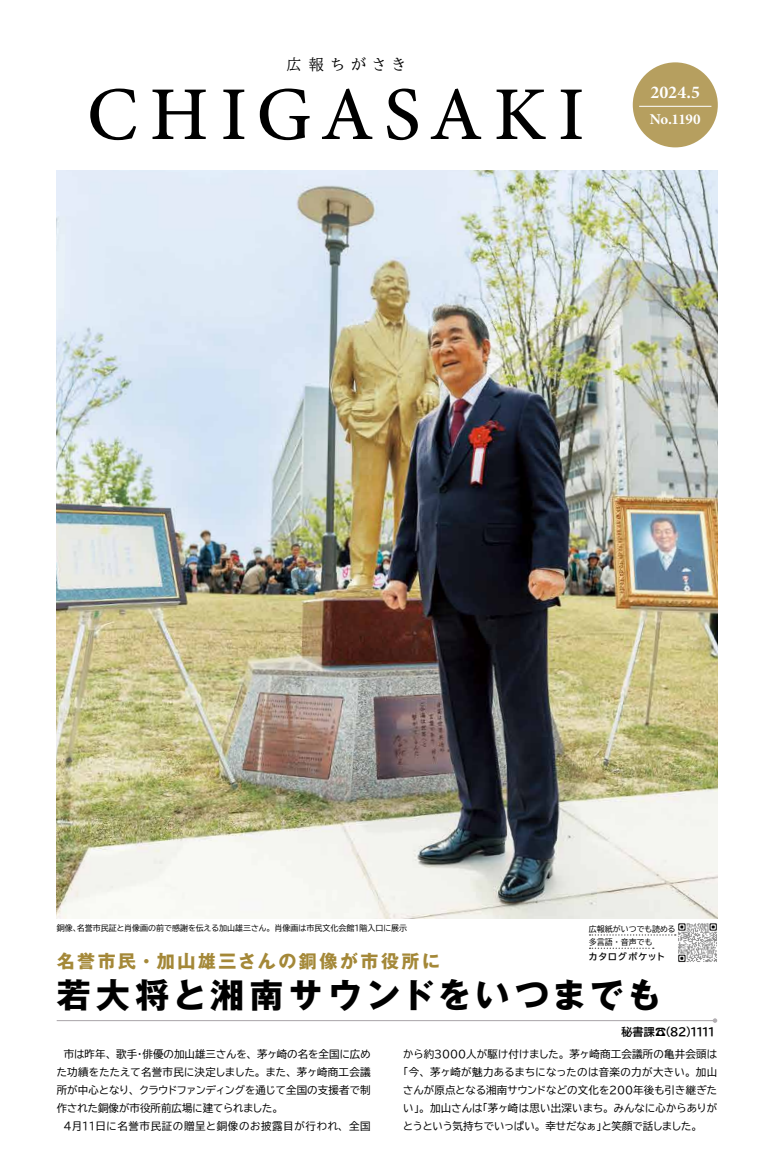
<style>
.page{position:relative;width:774px;height:1151px;background:#fff}
.page>*{position:absolute;margin:0;border:0;box-sizing:border-box;transform-origin:0 0}
.t1{font:76px "Minion Variable Concept";letter-spacing:.155em;color:#000}
.t2{font:700 34px "Gothic MB101 Pr 6 N";letter-spacing:.125em;color:#000}
.t3{font:700 18px "Gothic MB101 Pr 6 N";letter-spacing:.14em;color:#a48838}
.t4{font:18px "Minion Variable Concept";color:#fff}
.t5{font:15px "Minion Variable Concept";letter-spacing:-.025em;color:#fff}
.t6{font:15px "BIZ UDP Mincho Medium";letter-spacing:.47em;color:#000}
.t7{font:11px "BIZ UDP Gothic Bold";letter-spacing:-.065em;color:#000}
.t8{font:10.5px/18px "BIZ UDP Gothic";letter-spacing:.01em;color:#000}
.t9{font:9px "BIZ UDP Gothic Bold";letter-spacing:.15em;color:#000}
.t10{font:8px/13.5px "BIZ UDP Gothic";color:#000}
</style>
<div class="page">
<img style="left:57px;top:170px;width:660px;height:748px">
<div style="left:633px;top:62px;width:85px;height:85px;background:#b69f5f;border-radius:50%"></div>
<hr style="left:639px;top:106px;width:72px;height:1px;background:#fff">
<img style="left:678px;top:923px;width:39px;height:39px">
<svg style="left:589px;top:934px;width:87px;height:2px"></svg>
<svg style="left:589px;top:947px;width:65px;height:2px"></svg>
<hr style="left:57px;top:1020px;width:658px;height:1px;background:#b2aeb2">
<svg style="left:713px;top:1018px;width:4px;height:5px"></svg>
<h3 class="t6" style="left:286px;top:57px;width:120px">広報ちがさき</h3>
<h1 class="t1" style="left:87px;top:61px;width:500px">CHIGASAKI</h1>
<h3 class="t4" style="left:650px;top:80px;width:51px">2024.5</h3>
<h3 class="t5" style="left:650px;top:108px;width:52px">No.1190</h3>
<p class="t10" style="left:57px;top:921px;width:352px">銅像、名誉市民証と肖像画の前で感謝を伝える加山雄三さん。肖像画は市民文化会館1階入口に展示</p>
<h3 class="t3" style="left:57px;top:946px;width:385px">名誉市民・加山雄三さんの銅像が市役所に</h3>
<p class="t10" style="left:589px;top:922px;width:88px">広報紙がいつでも読める多言語・音声でも</p>
<p class="t9" style="left:589px;top:952px;width:77px">カタログポケット</p>
<h2 class="t2" style="left:57px;top:967px;width:606px">若大将と湘南サウンドをいつまでも</h2>
<p class="t8" style="left:57px;top:1045px;width:315px">　市は昨年、歌手・俳優の加山雄三さんを、茅ヶ崎の名を全国に広めた功績をたたえて名誉市民に決定しました。また、茅ヶ崎商工会議所が中心となり、クラウドファンディングを通じて全国の支援者で制作された銅像が市役所前広場に建てられました。<br>　4月11日に名誉市民証の贈呈と銅像のお披露目が行われ、全国</p>
<p class="t8" style="left:403px;top:1045px;width:315px;text-align:justify">から約3000人が駆け付けました。茅ヶ崎商工会議所の亀井会頭は「今、茅ヶ崎が魅力あるまちになったのは音楽の力が大きい。加山さんが原点となる湘南サウンドなどの文化を200年後も引き継ぎたい」。加山さんは「茅ヶ崎は思い出深いまち。みんなに心からありがとうという気持ちでいっぱい。幸せだなぁ」と笑顔で話しました。</p>
<p class="t7" style="left:621px;top:1026px;width:95px">秘書課☎（82）1111</p>
</div>
